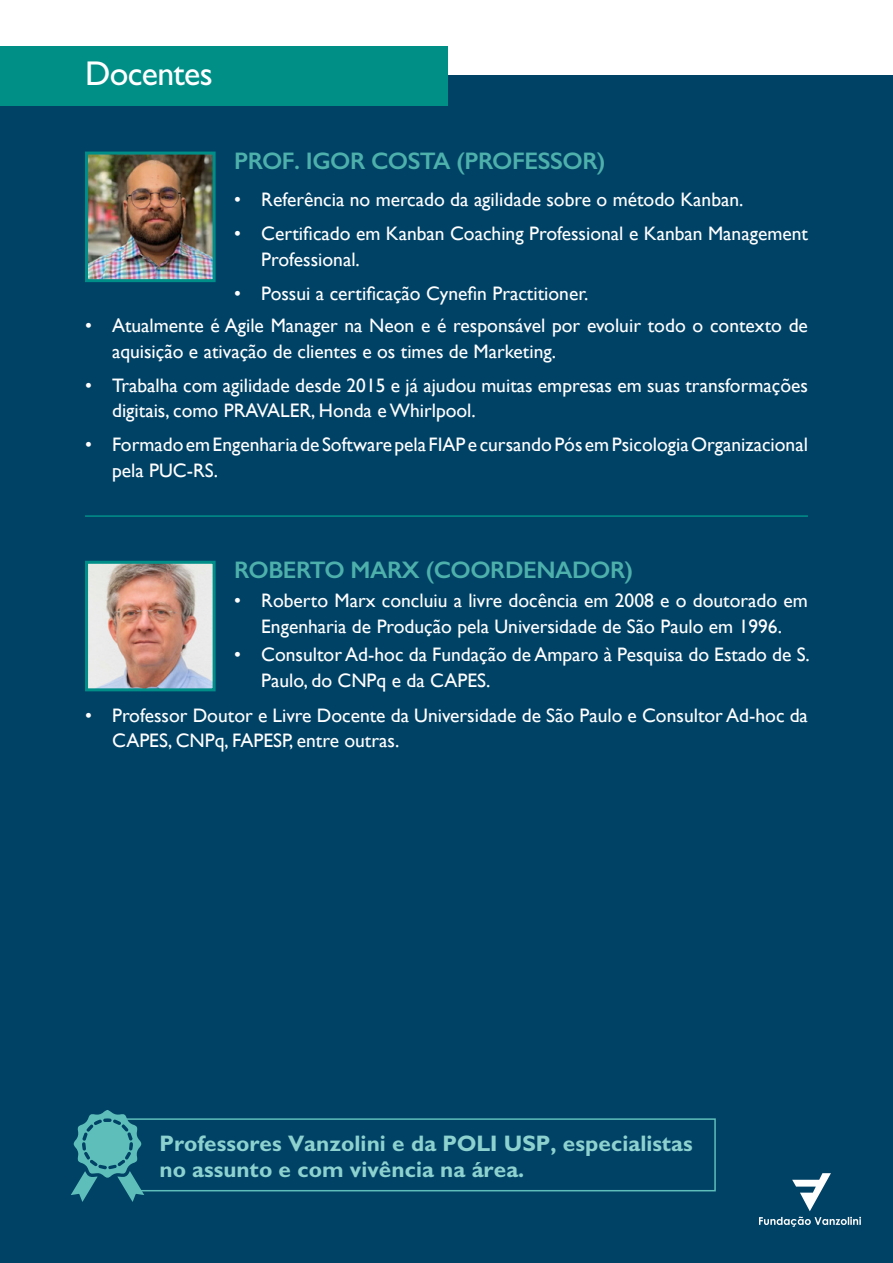
<style>
.page{position:relative;width:893px;height:1263px;background:#fff}
.page>*{position:absolute;margin:0;border:0;box-sizing:border-box;transform-origin:0 0}
.t1{font:500 34.5px "Gill Sans";letter-spacing:-.02em;color:#fff}
.t2{font:600 24px "Gill Sans";letter-spacing:-.02em;color:#4db0ab}
.t3{font:700 22.5px/25.5px "Gill Sans";color:#8ed2cf}
.t4{font:19.5px/25.5px "Gill Sans";color:#fff}
</style>
<div class="page">
<div style="left:0;top:76px;width:893px;height:1187px;background:#004266"></div>
<div style="left:0;top:46px;width:447px;height:60px;background:#008f87"></div>
<svg style="left:71px;top:1110px;width:645px;height:92px"></svg>
<hr style="left:85px;top:515px;width:723px;height:2px;background:#008f88">
<img style="left:89px;top:565px;width:123px;height:122px">
<div style="left:85px;top:561px;width:131px;height:130px;border:3px solid #008f88"></div>
<img style="left:89px;top:156px;width:123px;height:122px">
<div style="left:85px;top:152px;width:131px;height:130px;border:3px solid #008f88"></div>
<svg style="left:792px;top:1173px;width:39px;height:38px"></svg>
<svg style="left:759px;top:1217px;width:102px;height:10px"></svg>
<h1 class="t1" style="left:85px;top:53px;width:129px">Docentes</h1>
<p class="t2" style="left:234px;top:146px;width:373px">PROF. IGOR COSTA (PROFESSOR)</p>
<p class="t4" style="left:234px;top:187px;width:511px">• Referência no mercado da agilidade sobre o método Kanban.</p>
<p class="t4" style="left:261px;top:221px;width:548px;text-indent:-27px">• Certificado em Kanban Coaching Professional e Kanban Management<br>Professional.</p>
<p class="t4" style="left:234px;top:281px;width:356px">• Possui a certificação Cynefin Practitioner.</p>
<p class="t4" style="left:112px;top:313px;width:697px;text-indent:-27px">• Atualmente é Agile Manager na Neon e é responsável por evoluir todo o contexto de aquisição e ativação de clientes e os times de Marketing.</p>
<p class="t4" style="left:112px;top:373px;width:697px;text-indent:-27px">• Trabalha com agilidade desde 2015 e já ajudou muitas empresas em suas transformações digitais, como PRAVALER, Honda e Whirlpool.</p>
<p class="t4" style="left:112px;top:432px;width:697px;text-indent:-27px">• Formado em Engenharia de Software pela FIAP e cursando Pós em Psicologia Organizacional pela PUC-RS.</p>
<p class="t2" style="left:234px;top:556px;width:400px">ROBERTO MARX (COORDENADOR)</p>
<p class="t4" style="left:234px;top:588px;width:575px;text-align:center">• Roberto Marx concluiu a livre docência em 2008 e o doutorado em<br>Engenharia de Produção pela Universidade de São Paulo em 1996.</p>
<p class="t4" style="left:261px;top:642px;width:550px;text-indent:-27px">• Consultor Ad-hoc da Fundação de Amparo à Pesquisa do Estado de S.<br>Paulo, do CNPq e da CAPES.</p>
<p class="t4" style="left:112px;top:703px;width:697px;text-indent:-27px">• Professor Doutor e Livre Docente da Universidade de São Paulo e Consultor Ad-hoc da<br>CAPES, CNPq, FAPESP, entre outras.</p>
<p class="t3" style="left:159px;top:1130px;width:535px">Professores Vanzolini e da POLI USP, especialistas no assunto e com vivência na área.</p>
</div>
